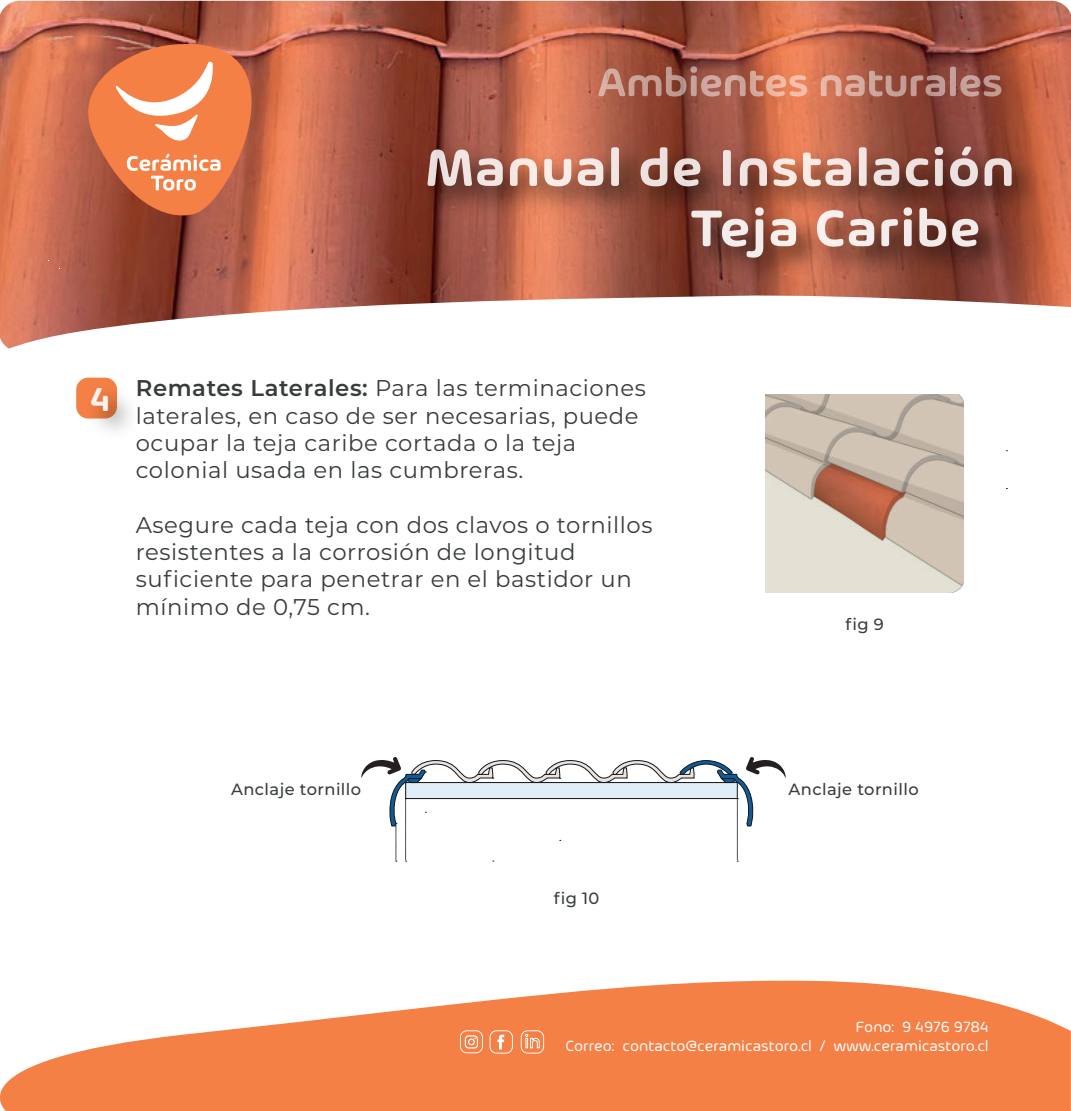
<style>
.page{position:relative;width:1071px;height:1111px;background:#fff}
.page>*{position:absolute;margin:0;border:0;box-sizing:border-box;transform-origin:0 0}
.t1{font:600 55.12px "Arlon";letter-spacing:.025em;color:#fff}
.t2{font:600 54.77px "Arlon";letter-spacing:.025em;color:#fff}
.t3{font:22.75px/27.3px "Montserrat";letter-spacing:.025em;color:#383d3b}
.t4{font:500 16.28px "Montserrat";letter-spacing:.025em;color:#383d3b}
.t5{font:15.75px/18.9px "Arlon";color:#fff;text-align:right}
.s1{font-family:"Arlon";font-weight:600;font-size:35.35px;color:#fff}
.s2{font-weight:600}
</style>
<div class="page">
<img style="left:0;top:1px;width:1071px;height:292px">
<svg style="left:598px;top:66px;width:209px;height:30px;background:#ba7865"></svg>
<svg style="left:821px;top:71px;width:124px;height:25px;background:#b57969"></svg>
<div style="left:950px;top:67px;width:6px;height:29px;background:#c5a09b;border-radius:2px"></div>
<svg style="left:960px;top:74px;width:41px;height:22px"></svg>
<img style="left:412px;top:126px;width:643px;height:112px">
<img style="left:676px;top:187px;width:344px;height:106px">
<svg style="left:68px;top:30px;width:244px;height:191px;background:#d87953"></svg>
<svg style="left:0;top:293px;width:1071px;height:56px"></svg>
<svg style="left:0;top:980px;width:1071px;height:130px;fill:#f48045"></svg>
<svg style="left:490px;top:1030px;width:23px;height:23px"></svg>
<svg style="left:460px;top:1030px;width:23px;height:23px"></svg>
<svg style="left:521px;top:1030px;width:23px;height:23px"></svg>
<img style="left:76px;top:377px;width:54px;height:54px">
<svg style="left:361px;top:757px;width:425px;height:104px"></svg>
<img style="left:765px;top:394px;width:199px;height:198px">
<h1 class="t1" style="left:426px;top:128px;width:590px">Manual de Instalación</h1>
<h2 class="t2" style="left:691px;top:188px;width:291px">Teja Caribe</h2>
<p class="t3" style="left:136px;top:373px;width:512px;text-indent:-45px"><span class="s1">4</span> <span class="s2">Remates Laterales:</span> Para las terminaciones laterales, en caso de ser necesarias, puede ocupar la teja caribe cortada o la teja colonial usada en las cumbreras.</p>
<p class="t3" style="left:136px;top:510px;width:518px">Asegure cada teja con dos clavos o tornillos resistentes a la corrosión de longitud suficiente para penetrar en el bastidor un mínimo de 0,75 cm.</p>
<p class="t4" style="left:845px;top:613px;width:40px">fig 9</p>
<p class="t4" style="left:231px;top:777px;width:132px">Anclaje tornillo</p>
<p class="t4" style="left:789px;top:777px;width:132px">Anclaje tornillo</p>
<p class="t4" style="left:554px;top:886px;width:47px">fig 10</p>
<p class="t5" style="left:565px;top:1016px;width:425px">Fono: 9 4976 9784<br>Correo: contacto@ceramicastoro.cl / www.ceramicastoro.cl</p>
</div>
